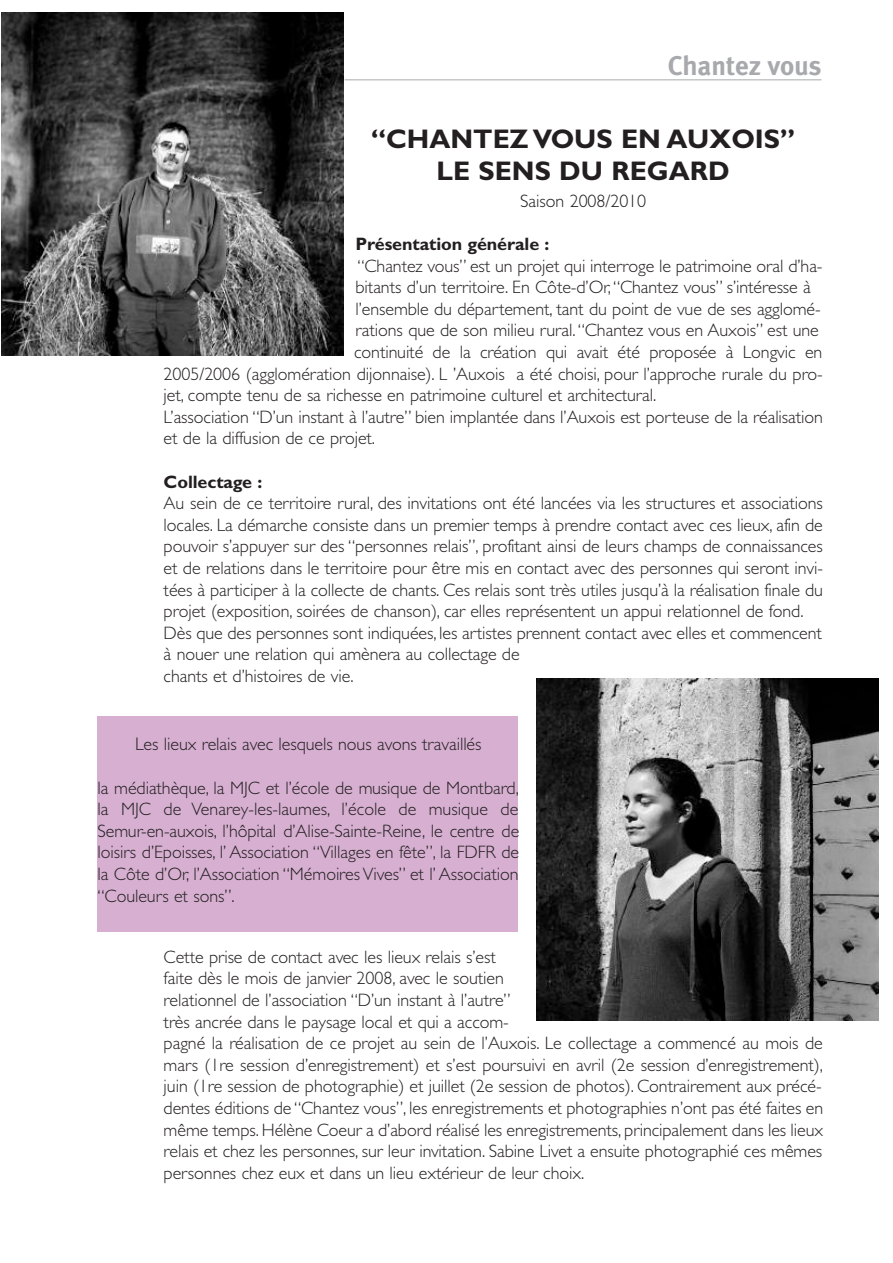
<style>
.page{position:relative;width:893px;height:1263px;background:#fff}
.page>*{position:absolute;margin:0;border:0;box-sizing:border-box;transform-origin:0 0}
.t1{font:700 27px/32.4px "Gill Sans Std";color:#231f20;text-align:center}
.t2{font:700 27px "Meta Plus";color:#a8a9ad}
.t3{font:300 18px/21.6px "Gill Sans Std";letter-spacing:-.005em;color:#231f20}
.t4{font:700 18px "Gill Sans Std";letter-spacing:-.005em;color:#231f20}
.s1{font-size:18.3px}
</style>
<div class="page">
<hr style="left:345px;top:79px;width:476px;height:1px;background:#a8a9ad">
<img style="left:1px;top:13px;width:342px;height:342px">
<img style="left:536px;top:678px;width:342px;height:342px">
<div style="left:98px;top:716px;width:420px;height:215px;background:#d6afd1"></div>
<h1 class="t2" style="left:668px;top:50px;width:155px">Chantez vous</h1>
<h1 class="t1" style="left:371px;top:123px;width:426px">“CHANTEZ VOUS EN AUXOIS”<br>LE SENS DU REGARD</h1>
<p class="t3" style="left:520px;top:190px;width:127px">Saison 2008/2010</p>
<p class="t4" style="left:355px;top:233px;width:195px">Présentation générale :</p>
<p class="t3" style="left:357px;top:255px;width:467px">“Chantez vous” est un projet qui interroge le patrimoine oral d’ha-</p>
<p class="t3" style="left:356px;top:276px;width:457px">bitants d’un territoire. En Côte-d’Or,“Chantez vous” s’intéresse à</p>
<p class="t3" style="left:356px;top:298px;width:467px">l’ensemble du département, tant du point de vue de ses agglomé-</p>
<p class="t3" style="left:356px;top:320px;width:465px">rations que de son milieu rural.“Chantez vous en Auxois” est une</p>
<p class="t3" style="left:354px;top:341px;width:470px">continuité de la création qui avait été proposée à Longvic en</p>
<p class="t3" style="left:164px;top:363px;width:661px">2005/2006 (agglomération dijonnaise). L ’Auxois a été choisi, pour l’approche rurale du pro-</p>
<p class="t3" style="left:164px;top:384px;width:494px">jet, compte tenu de sa richesse en patrimoine culturel et architectural.</p>
<p class="t3" style="left:164px;top:406px;width:661px">L’association “D’un instant à l’autre” bien implantée dans l’Auxois est porteuse de la réalisation</p>
<p class="t3" style="left:164px;top:428px;width:213px">et de la diffusion de ce projet.</p>
<p class="t4" style="left:164px;top:471px;width:100px">Collectage :</p>
<p class="t3" style="left:164px;top:492px;width:661px">Au sein de ce territoire rural, des invitations ont été lancées via les structures et associations locales. La démarche consiste dans un premier temps à prendre contact avec ces lieux, afin de pouvoir s’appuyer sur des “personnes relais”, profitant ainsi de leurs champs de connaissances et de relations dans le territoire pour être mis en contact avec des personnes qui seront invi&shy;tées à participer à la collecte de chants. Ces relais sont très utiles jusqu’à la réalisation finale du projet (exposition, soirées de chanson), car elles représentent un appui relationnel de fond.<br>Dès que des personnes sont indiquées, les artistes prennent contact avec elles et commencent à nouer une relation qui amènera au collectage de<br>chants et d’histoires de vie.</p>
<p class="t3" style="left:135px;top:734px;width:348px"><span class="s1">L</span>es lieux relais avec lesquels nous avons travaillés</p>
<p class="t3" style="left:98px;top:777px;width:423px;text-align:justify">la médiathèque, la MJC et l’école de musique de Montbard, la MJC de Venarey-les-laumes, l’école de musique de Semur-en-auxois, l’hôpital d’Alise-Sainte-Reine, le centre de loisirs d’Epoisses, l’ Association “Villages en fête”, la FDFR de la Côte d’Or, l’Association “Mémoires Vives” et l’ Association “Couleurs et sons”.</p>
<p class="t3" style="left:164px;top:946px;width:661px">Cette prise de contact avec les lieux relais s’est<br>faite dès le mois de janvier 2008, avec le soutien<br>relationnel de l’association “D’un instant à l’autre”<br>très ancrée dans le paysage local et qui a accom-<br>pagné la réalisation de ce projet au sein de l’Auxois. Le collectage a commencé au mois de mars (1re session d’enregistrement) et s’est poursuivi en avril (2e session d’enregistrement), juin (1re session de photographie) et juillet (2e session de photos). Contrairement aux précé&shy;dentes éditions de “Chantez vous”, les enregistrements et photographies n’ont pas été faites en même temps. Hélène Coeur a d’abord réalisé les enregistrements, principalement dans les lieux relais et chez les personnes, sur leur invitation. Sabine Livet a ensuite photographié ces mêmes personnes chez eux et dans un lieu extérieur de leur choix.</p>
</div>
